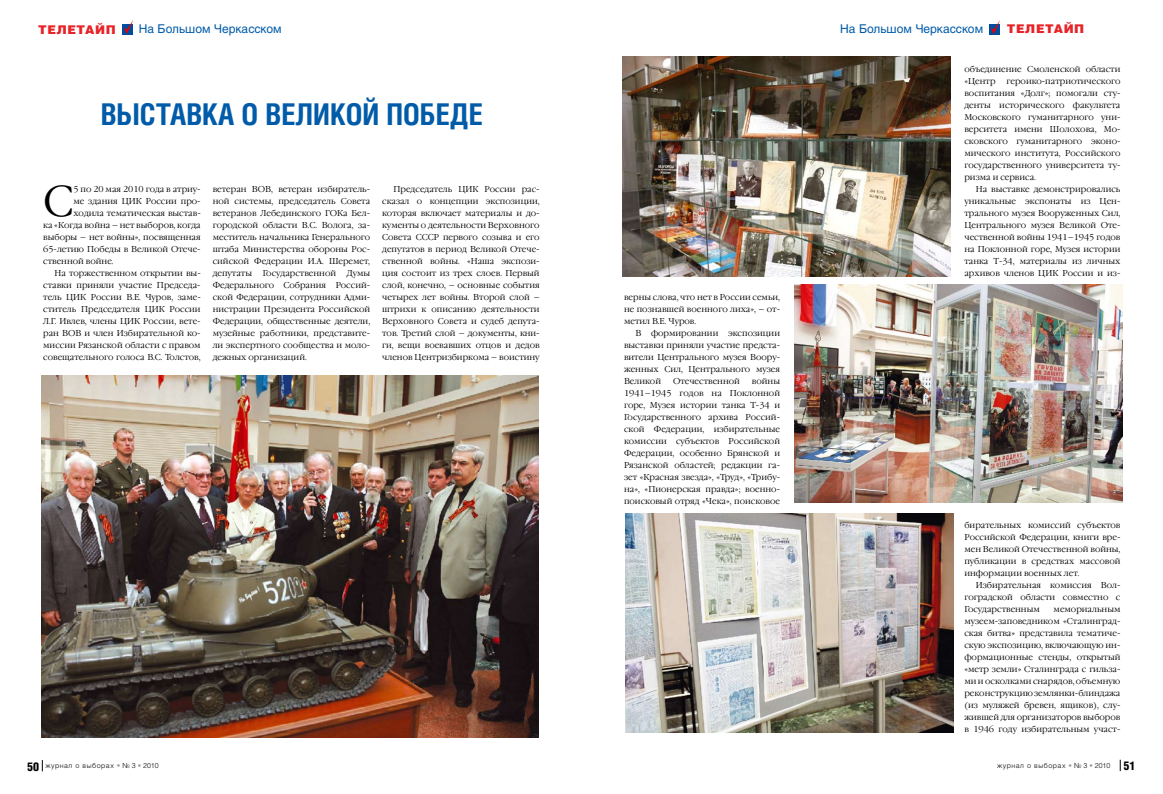
<style>
.page{position:relative;width:1163px;height:794px;background:#fff}
.page>*{position:absolute;margin:0;border:0;box-sizing:border-box;transform-origin:0 0}
.t1{font:300 42.8px "Garamond C";color:#000}
.t2{font:700 30px "Helios Cond";color:#005ba9}
.t3{font:12px "Helios";color:#005ba9}
.t4{font:900 12px "Helios";color:#e72328}
.t5{font:900 12px "Helios Cond";color:#000}
.t6{font:300 8.5px/12px "Garamond C";color:#000;text-align:justify}
.t7{font:300 7px "Helios";letter-spacing:.075em;color:#000}
.s1{font-family:"Helios Cond";font-weight:900;font-size:12px}
.s2{color:#97979b}
</style>
<div class="page">
<div style="left:122px;top:24px;width:10px;height:10px;background:#004d9f"></div>
<svg style="left:124px;top:20px;width:9px;height:14px"></svg>
<svg style="left:1119px;top:759px;width:1px;height:12px"></svg>
<div style="left:988px;top:24px;width:11px;height:10px;background:#004d9f"></div>
<svg style="left:990px;top:22px;width:9px;height:12px"></svg>
<img style="left:42px;top:375px;width:497px;height:362px">
<img style="left:622px;top:57px;width:328px;height:220px">
<img style="left:794px;top:285px;width:327px;height:218px">
<img style="left:625px;top:514px;width:327px;height:218px">
<p class="t4" style="left:38px;top:22px;width:11px">ТЕЛЕТАЙП</p>
<p class="t3" style="left:139px;top:22px;width:144px">На Большом Черкасском</p>
<p class="t2" style="left:101px;top:96px;width:383px">ВЫСТАВКА О ВЕЛИКОЙ ПОБЕДЕ</p>
<p class="t1" style="left:43px;top:178px;width:32px">С</p>
<p class="t6" style="left:73px;top:183px;width:129px">5 по 20 мая 2010 года в атриу-</p>
<p class="t6" style="left:73px;top:195px;width:129px">ме здания ЦИК России про-</p>
<p class="t6" style="left:73px;top:207px;width:129px">ходила тематическая выстав-</p>
<p class="t6" style="left:43px;top:219px;width:159px">ка «Когда война – нет выборов, когда</p>
<p class="t6" style="left:43px;top:231px;width:159px">выборы – нет войны», посвященная</p>
<p class="t6" style="left:43px;top:243px;width:159px">65-летию Победы в Великой Отече-</p>
<p class="t6" style="left:43px;top:255px;width:72px">ственной войне.</p>
<p class="t6" style="left:55px;top:267px;width:148px">На торжественном открытии вы-</p>
<p class="t6" style="left:43px;top:279px;width:159px">ставки приняли участие Председа-</p>
<p class="t6" style="left:43px;top:291px;width:159px">тель ЦИК России В.Е. Чуров, заме-</p>
<p class="t6" style="left:43px;top:303px;width:159px">ститель Председателя ЦИК России</p>
<p class="t6" style="left:43px;top:315px;width:159px">Л.Г. Ивлев, члены ЦИК России, вете-</p>
<p class="t6" style="left:43px;top:327px;width:159px">ран ВОВ и член Избирательной ко-</p>
<p class="t6" style="left:43px;top:339px;width:159px">миссии Рязанской области с правом</p>
<p class="t6" style="left:43px;top:351px;width:159px">совещательного голоса В.С. Толстов,</p>
<p class="t6" style="left:213px;top:183px;width:159px">ветеран ВОВ, ветеран избиратель&shy;ной системы, председатель Совета ветеранов Лебединского ГОКа Бел&shy;городской области В.С. Волога, за&shy;меститель начальника Генерального штаба Министерства обороны Рос&shy;сийской Федерации И.А. Шеремет, депутаты</p>
<p class="t6" style="left:213px;top:267px;width:159px;text-indent:50px">Государственной Думы Федерального Собрания Россий&shy;ской Федерации, сотрудники Адми&shy;нистрации Президента Российской Федерации, общественные деятели, музейные работники, представите&shy;ли экспертного сообщества и моло&shy;дежных организаций.</p>
<p class="t6" style="left:382px;top:183px;width:159px;text-indent:11px">Председатель ЦИК России рас&shy;сказал о концепции экспозиции, которая включает материалы и до&shy;кументы о деятельности Верховного Совета СССР первого созыва и его депутатов в период Великой Отече&shy;ственной войны. «Наша экспози&shy;ция состоит из трех слоев. Первый слой, конечно, – основные события четырех лет войны. Второй слой – штрихи к описанию деятельности Верховного Совета и судеб депута&shy;тов. Третий слой – документы, кни&shy;ги, вещи воевавших отцов и дедов членов Центризбиркома – воистину</p>
<p class="t6" style="left:624px;top:291px;width:157px">верны слова, что нет в России семьи,</p>
<p class="t6" style="left:624px;top:303px;width:157px">не познавшей военного лиха», – от-</p>
<p class="t6" style="left:624px;top:315px;width:74px">метил В.Е. Чуров.</p>
<p class="t6" style="left:635px;top:327px;width:146px">В формировании экспозиции</p>
<p class="t6" style="left:624px;top:339px;width:157px">выставки приняли участие предста-</p>
<p class="t6" style="left:624px;top:351px;width:157px">вители Центрального музея Воору-</p>
<p class="t6" style="left:624px;top:363px;width:157px">женных Сил, Центрального музея</p>
<p class="t6" style="left:624px;top:375px;width:39px">Великой</p>
<p class="t6" style="left:673px;top:375px;width:68px">Отечественной</p>
<p class="t6" style="left:624px;top:375px;width:157px;text-indent:128px">войны 1941–1945 годов на Поклонной горе, Музея истории танка Т-34 и Государственного архива Россий&shy;ской Федерации, избирательные комиссии субъектов Российской Федерации, особенно Брянской и Рязанской областей; редакции га&shy;зет «Красная звезда», «Труд», «Трибу&shy;на», «Пионерская правда»; военно&shy;поисковый отряд «Чека», поисковое</p>
<p class="t3" style="left:840px;top:21px;width:144px">На Большом Черкасском</p>
<p class="t4" style="left:1006px;top:21px;width:11px">ТЕЛЕТАЙП</p>
<p class="t6" style="left:964px;top:63px;width:157px">объединение Смоленской области «Центр</p>
<p class="t6" style="left:1006px;top:75px;width:115px">героико-патриотического</p>
<p class="t6" style="left:964px;top:87px;width:157px">воспитания «Долг»; помогали сту-</p>
<p class="t6" style="left:964px;top:99px;width:157px">денты исторического факультета</p>
<p class="t6" style="left:964px;top:111px;width:157px">Московского гуманитарного уни-</p>
<p class="t6" style="left:964px;top:123px;width:157px">верситета имени Шолохова, Мо-</p>
<p class="t6" style="left:964px;top:135px;width:157px">сковского гуманитарного эконо-</p>
<p class="t6" style="left:964px;top:147px;width:157px">мического института, Российского</p>
<p class="t6" style="left:964px;top:159px;width:157px">государственного университета ту-</p>
<p class="t6" style="left:964px;top:171px;width:73px">ризма и сервиса.</p>
<p class="t6" style="left:975px;top:183px;width:146px">На выставке демонстрировались</p>
<p class="t6" style="left:964px;top:195px;width:157px">уникальные экспонаты из Цен-</p>
<p class="t6" style="left:964px;top:207px;width:157px">трального музея Вооруженных Сил,</p>
<p class="t6" style="left:964px;top:219px;width:157px">Центрального музея Великой Оте-</p>
<p class="t6" style="left:964px;top:231px;width:157px">чественной войны 1941–1945 годов</p>
<p class="t6" style="left:964px;top:243px;width:157px">на Поклонной горе, Музея истории</p>
<p class="t6" style="left:964px;top:255px;width:157px">танка Т-34, материалы из личных</p>
<p class="t6" style="left:964px;top:267px;width:157px">архивов членов ЦИК России и из-</p>
<p class="t6" style="left:964px;top:519px;width:157px">бирательных комиссий субъектов</p>
<p class="t6" style="left:964px;top:531px;width:157px">Российской Федерации, книги вре-</p>
<p class="t6" style="left:964px;top:543px;width:157px">мен Великой Отечественной войны,</p>
<p class="t6" style="left:964px;top:555px;width:157px">публикации в средствах массовой</p>
<p class="t6" style="left:964px;top:567px;width:116px">информации военных лет.</p>
<p class="t6" style="left:975px;top:579px;width:146px">Избирательная комиссия Вол-</p>
<p class="t6" style="left:964px;top:591px;width:157px">гоградской области совместно с</p>
<p class="t6" style="left:964px;top:603px;width:77px">Государственным</p>
<p class="t6" style="left:964px;top:603px;width:157px;text-indent:89px">мемориальным музеем-заповедником «Сталинград&shy;ская битва» представила тематиче&shy;скую экспозицию, включающую ин&shy;формационные стенды, открытый «метр земли» Сталинграда с гильза&shy;ми и осколками снарядов, объемную реконструкцию землянки-блиндажа (из муляжей бревен, ящиков), слу&shy;жившей для организаторов выборов в 1946 году избирательным участ-</p>
<p class="t7" style="left:27px;top:762px;width:133px"><span class="s1">50</span> журнал о выборах <span class="s2">•</span> № 3 <span class="s2">•</span> 2010</p>
<p class="t5" style="left:1123px;top:759px;width:14px">51</p>
<p class="t7" style="left:996px;top:761px;width:115px">журнал о выборах <span class="s2">•</span> № 3 <span class="s2">•</span> 2010</p>
</div>
